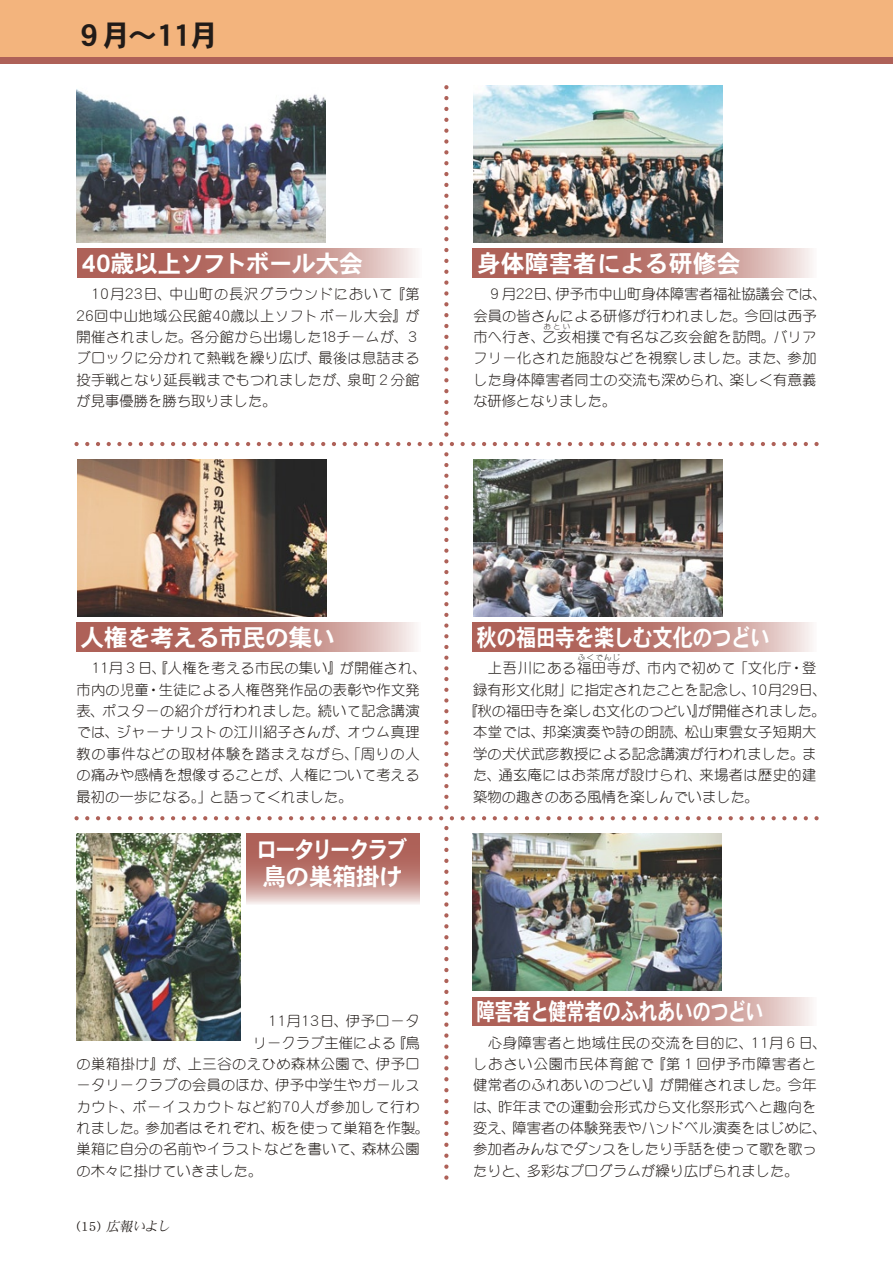
<style>
.page{position:relative;width:893px;height:1263px;background:#fff}
.page>*{position:absolute;margin:0;border:0;box-sizing:border-box;transform-origin:0 0}
.t1{font:30px "DFHS Gothic Std W7";color:#211b18}
.t2{font:24px "DFHS Gothic Std W7";letter-spacing:-.035em;color:#fff}
.t3{font:24px "DFHS Gothic Std W7";letter-spacing:-.035em;color:#fff;scale:.78 1}
.t4{font:24px "DFHS Gothic Std W7";letter-spacing:-.035em;color:#fff;scale:.85 1}
.t5{font:24px/27px "DFHS Gothic Std W7";letter-spacing:-.1em;color:#fff;scale:.89 1}
.t6{font:24px "DFHS Gothic Std W7";color:#fff}
.t7{font:14.25px/21.3px "DF Maru Gothic Std W3";letter-spacing:.015em;color:#211b18}
.t8{font:14.25px/21.3px "DF Maru Gothic Std W3";letter-spacing:.04em;color:#211b18}
.t9{font:14.25px "DF Maru Gothic Std W3";letter-spacing:.05em;color:#211b18}
.t10{font:14.25px "DF Maru Gothic Std W3";letter-spacing:.055em;color:#211b18}
.t11{font:14.25px "DF Maru Gothic Std W3";letter-spacing:.035em;color:#211b18}
.t12{font:14.25px "DF Maru Gothic Std W3";letter-spacing:.06em;color:#211b18}
.t13{font:italic 13.5px "DFHS Mincho Std W3";color:#211b18}
.t14{font:7.5px "DF Maru Gothic Std W3";letter-spacing:.175em;color:#211b18}
.t15{font:7.2px "DF Maru Gothic Std W3";color:#211b18}
.s1{font-style:normal;font-size:13.8px}
</style>
<div class="page">
<div style="left:0;top:0;width:893px;height:64px;background:#f3b47d"></div>
<svg style="left:77px;top:442px;width:740px;height:4px"></svg>
<svg style="left:77px;top:816px;width:740px;height:4px"></svg>
<svg style="left:444px;top:454px;width:4px;height:353px"></svg>
<svg style="left:444px;top:828px;width:4px;height:350px"></svg>
<div style="left:0;top:57px;width:893px;height:7px;background:#ae6158"></div>
<img style="left:77px;top:833px;width:163px;height:207px">
<svg style="left:246px;top:833px;width:174px;height:71px;background:#c0847d"></svg>
<svg style="left:444px;top:87px;width:4px;height:348px"></svg>
<img style="left:473px;top:85px;width:249px;height:157px">
<svg style="left:473px;top:249px;width:339px;height:28px;background:#c0847d"></svg>
<svg style="left:77px;top:623px;width:338px;height:28px;background:#c0847d"></svg>
<img style="left:77px;top:459px;width:249px;height:157px">
<img style="left:77px;top:89px;width:249px;height:153px">
<svg style="left:77px;top:249px;width:339px;height:28px;background:#c0847d"></svg>
<img style="left:473px;top:459px;width:249px;height:157px">
<svg style="left:473px;top:623px;width:339px;height:28px;background:#c0847d"></svg>
<img style="left:473px;top:833px;width:249px;height:157px">
<svg style="left:473px;top:997px;width:339px;height:29px;background:#c0847d"></svg>
<h1 class="t1" style="left:74px;top:19px;width:85px">９月～</h1>
<h1 class="t1" style="left:189px;top:19px;width:31px">月</h1>
<h1 class="t1" style="left:151px;top:19px;width:48px">１１</h1>
<h2 class="t2" style="left:111px;top:250px;width:254px">歳以上ソフトボール大会</h2>
<h2 class="t2" style="left:77px;top:250px;width:40px">４０</h2>
<h2 class="t6" style="left:477px;top:250px;width:265px">身体障害者による研修会</h2>
<p class="t7" style="left:89px;top:283px;width:37px">１０月</p>
<p class="t7" style="left:143px;top:283px;width:29px">日、</p>
<p class="t7" style="left:122px;top:283px;width:25px">２３</p>
<p class="t9" style="left:169px;top:286px;width:226px">中山町の長沢グラウンドにおいて</p>
<p class="t7" style="left:391px;top:283px;width:30px">『第</p>
<p class="t8" style="left:230px;top:305px;width:191px">歳以上ソフトボール大会』が</p>
<p class="t8" style="left:94px;top:305px;width:119px">回中山地域公民館</p>
<p class="t7" style="left:74px;top:305px;width:25px">２６</p>
<p class="t7" style="left:210px;top:305px;width:25px">４０</p>
<p class="t7" style="left:336px;top:326px;width:73px">チームが、</p>
<p class="t7" style="left:319px;top:326px;width:103px;text-indent:-242px">開催されました。各分館から出場した<br>最後は息詰まる</p>
<p class="t7" style="left:406px;top:326px;width:16px">３</p>
<p class="t7" style="left:318px;top:326px;width:22px">１８</p>
<p class="t7" style="left:77px;top:347px;width:246px">ブロックに分かれて熱戦を繰り広げ、</p>
<p class="t7" style="left:77px;top:369px;width:275px">投手戦となり延長戦までもつれましたが、が見事優勝を勝ち取りました。</p>
<p class="t7" style="left:348px;top:369px;width:74px">泉町２分館</p>
<p class="t7" style="left:556px;top:283px;width:273px">伊予市中山町身体障害者福祉協議会では、</p>
<p class="t7" style="left:473px;top:283px;width:44px">　９月</p>
<p class="t7" style="left:473px;top:305px;width:345px">会員の皆さんによる研修が行われました。今回は西予</p>
<p class="t7" style="left:542px;top:326px;width:276px">乙亥相撲で有名な乙亥会館を訪問。バリア</p>
<p class="t7" style="left:533px;top:283px;width:29px">日、</p>
<p class="t7" style="left:513px;top:283px;width:24px">２２</p>
<p class="t15" style="left:544px;top:322px;width:28px">おとい</p>
<p class="t7" style="left:473px;top:326px;width:73px">市へ行き、</p>
<p class="t7" style="left:730px;top:347px;width:88px;text-indent:-257px">フリー化された施設などを視察しました。また、<br>楽しく有意義</p>
<p class="t7" style="left:788px;top:347px;width:30px">参加</p>
<p class="t7" style="left:473px;top:369px;width:261px">した身体障害者同士の交流も深められ、な研修となりました。</p>
<h2 class="t2" style="left:80px;top:624px;width:257px">人権を考える市民の集い</h2>
<p class="t7" style="left:109px;top:657px;width:319px">月３日、『人権を考える市民の集い』が開催され、</p>
<p class="t7" style="left:77px;top:657px;width:37px">　１１</p>
<p class="t7" style="left:147px;top:679px;width:275px">・生徒による人権啓発作品の表彰や作文発</p>
<p class="t7" style="left:102px;top:679px;width:319px;text-indent:-25px">市内の児童<br>ポスターの紹介が行われました。続いて記念講演</p>
<p class="t7" style="left:77px;top:700px;width:29px">表、</p>
<p class="t7" style="left:117px;top:721px;width:235px">ジャーナリストの江川紹子さんが、</p>
<p class="t7" style="left:347px;top:721px;width:74px">オウム真理</p>
<p class="t7" style="left:77px;top:721px;width:44px">では、</p>
<p class="t9" style="left:77px;top:746px;width:345px">教の事件などの取材体験を踏まえながら、「周りの人</p>
<p class="t7" style="left:290px;top:764px;width:131px">人権について考える</p>
<p class="t7" style="left:210px;top:764px;width:145px;text-indent:-133px">の痛みや感情を想像することが、<br>と語ってくれました。</p>
<p class="t7" style="left:77px;top:785px;width:137px">最初の一歩になる。」</p>
<h2 class="t5" style="left:256px;top:836px;width:171px">ロータリークラブ鳥の巣箱掛け</h2>
<p class="t7" style="left:77px;top:1053px;width:115px">の巣箱掛け』が、</p>
<p class="t7" style="left:286px;top:1010px;width:16px">月</p>
<p class="t7" style="left:298px;top:1010px;width:51px">１３日、</p>
<p class="t7" style="left:253px;top:1010px;width:38px">　１１</p>
<p class="t7" style="left:346px;top:1010px;width:75px">伊予ロータ</p>
<p class="t7" style="left:376px;top:1031px;width:45px;text-indent:-123px">リークラブ主催による<br>伊予ロ</p>
<p class="t7" style="left:392px;top:1031px;width:30px">『鳥</p>
<p class="t11" style="left:188px;top:1056px;width:192px">上三谷のえひめ森林公園で、</p>
<p class="t7" style="left:77px;top:1074px;width:203px">ータリークラブの会員のほか、</p>
<p class="t7" style="left:275px;top:1074px;width:146px">伊予中学生やガールス</p>
<p class="t7" style="left:77px;top:1095px;width:59px">カウト、</p>
<p class="t10" style="left:132px;top:1099px;width:172px">ボーイスカウトなど約７０</p>
<p class="t10" style="left:300px;top:1099px;width:121px">人が参加して行わ</p>
<p class="t7" style="left:272px;top:1117px;width:159px">板を使って巣箱を作製。</p>
<p class="t7" style="left:77px;top:1117px;width:199px">れました。参加者はそれぞれ、</p>
<p class="t7" style="left:362px;top:1138px;width:59px">森林公園</p>
<p class="t7" style="left:77px;top:1138px;width:290px">巣箱に自分の名前やイラストなどを書いて、の木々に掛けていきました。</p>
<p class="t13" style="left:77px;top:1219px;width:98px"><span class="s1">( 1 5 )</span> 広報いよし</p>
<h2 class="t4" style="left:477px;top:624px;width:347px">秋の福田寺を楽しむ文化のつどい</h2>
<p class="t14" style="left:578px;top:653px;width:44px">ふくでんじ</p>
<p class="t8" style="left:473px;top:657px;width:178px">　上吾川にある福田寺が、</p>
<p class="t7" style="left:647px;top:657px;width:90px">市内で初めて</p>
<p class="t7" style="left:733px;top:657px;width:60px">「文化庁</p>
<p class="t7" style="left:789px;top:657px;width:28px">・登</p>
<p class="t7" style="left:570px;top:679px;width:201px">に指定されたことを記念し１０</p>
<p class="t7" style="left:742px;top:679px;width:16px">、</p>
<p class="t7" style="left:464px;top:679px;width:364px;text-indent:9px">録有形文化財」<br>『秋の福田寺を楽しむ文化のつどいが開催されました。</p>
<p class="t7" style="left:768px;top:679px;width:16px">月</p>
<p class="t7" style="left:799px;top:679px;width:29px">日、</p>
<p class="t7" style="left:779px;top:679px;width:24px">２９</p>
<p class="t7" style="left:685px;top:700px;width:133px;text-indent:7px">』<br>松山東雲女子短期大</p>
<p class="t7" style="left:473px;top:721px;width:73px">本堂では、</p>
<p class="t7" style="left:473px;top:743px;width:345px">学の犬伏武彦教授による記念講演が行われました。ま</p>
<p class="t7" style="left:700px;top:764px;width:118px">来場者は歴史的建</p>
<p class="t7" style="left:542px;top:721px;width:147px">邦楽演奏や詩の朗読、</p>
<p class="t7" style="left:498px;top:764px;width:205px">通玄庵にはお茶席が設けられ、</p>
<p class="t7" style="left:473px;top:764px;width:287px">た、<br>築物の趣きのある風情を楽しんでいました。</p>
<h2 class="t3" style="left:476px;top:998px;width:370px">障害者と健常者のふれあいのつどい</h2>
<p class="t8" style="left:651px;top:1031px;width:167px;text-indent:-178px">　心身障害者と地域住民の交流を目的に、<br>『第１回伊予市障害者と</p>
<p class="t7" style="left:769px;top:1031px;width:59px">月６日、</p>
<p class="t7" style="left:748px;top:1031px;width:25px">１１</p>
<p class="t12" style="left:473px;top:1056px;width:182px">しおさい公園市民体育館で</p>
<p class="t7" style="left:473px;top:1074px;width:345px">健常者のふれあいのつどい』が開催されました。今年</p>
<p class="t7" style="left:498px;top:1095px;width:319px">昨年までの運動会形式から文化祭形式へと趣向を</p>
<p class="t7" style="left:473px;top:1095px;width:29px">は、</p>
<p class="t7" style="left:473px;top:1117px;width:44px">変え、</p>
<p class="t7" style="left:473px;top:1138px;width:345px">参加者みんなでダンスをしたり手話を使って歌を歌っ</p>
<p class="t7" style="left:527px;top:1160px;width:273px">多彩なプログラムが繰り広げられました。</p>
<p class="t7" style="left:513px;top:1117px;width:316px">障害者の体験発表やハンドベル演奏をはじめに、</p>
<p class="t7" style="left:473px;top:1160px;width:58px">たりと、</p>
</div>
